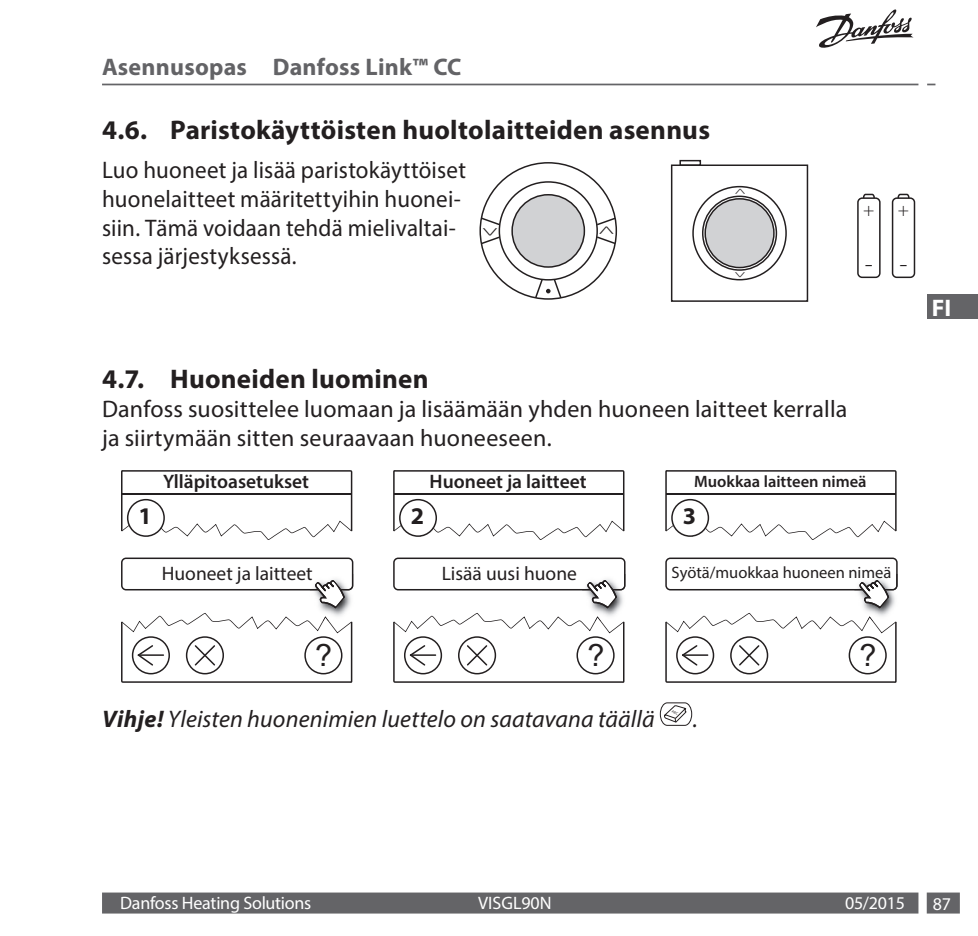
<style>
.page{position:relative;width:978px;height:936px;background:#fff}
.page>*{position:absolute;margin:0;border:0;box-sizing:border-box;transform-origin:0 0}
.t1{font:30.6px "Arial";color:#231f20}
.Bullet{font:700 27px "Myriad Pro";letter-spacing:.01em;color:#231f20}
.t2{font:300 27px "Myriad Pro";color:#231f20}
.Body{font:24px/28.8px "Myriad Pro";letter-spacing:.01em;color:#231f20;scale:.96 1}
.Bullet-2{font:24px/28.8px "Myriad Pro";letter-spacing:.005em;color:#231f20}
.Note{font:italic 24px "Myriad Pro";letter-spacing:.005em;color:#231f20}
.t3{font:700 24px "Myriad Pro";letter-spacing:.01em;color:#636366}
.t4{font:700 24px "Myriad Pro";color:#231f20}
.t5{font:700 24px "Myriad Pro";color:#fff}
.t6{font:600 19.5px "Myriad Pro";color:#231f20}
.t7{font:19.5px "Myriad Pro";color:#231f20}
.t8{font:300 18.9px "Myriad Pro";color:#231f20}
.t9{font:18px "Myriad Pro";letter-spacing:-.015em;color:#fff}
.t10{font:18px "Myriad Pro";letter-spacing:.005em;color:#fff}
.t11{font:16.5px "Myriad Pro";color:#231f20}
.t12{font:600 16.5px "Myriad Pro";color:#231f20}
.t13{font:300 16.2px "Myriad Pro";color:#231f20;scale:1.95 1}
.t14{font:300 11.1px "Myriad Pro";color:#231f20;scale:1.95 1}
.s1{font-weight:700}
</style>
<div class="page">
<hr style="left:102px;top:84px;width:816px;height:1px;background:#646467">
<svg style="left:816px;top:9px;width:98px;height:39px"></svg>
<div style="left:102px;top:892px;width:816px;height:21px;background:#646467"></div>
<div style="left:927px;top:892px;width:33px;height:21px;background:#646467"></div>
<div style="left:927px;top:294px;width:51px;height:25px;background:#646467"></div>
<svg style="left:670px;top:160px;width:139px;height:142px"></svg>
<svg style="left:479px;top:162px;width:139px;height:138px"></svg>
<svg style="left:863px;top:193px;width:12px;height:4px"></svg>
<div style="left:857px;top:197px;width:24px;height:81px;border:2px solid #231f20;border-radius:4px"></div>
<svg style="left:897px;top:193px;width:13px;height:4px"></svg>
<div style="left:892px;top:197px;width:23px;height:81px;border:2px solid #231f20;border-radius:4px"></div>
<svg style="left:121px;top:470px;width:231px;height:70px"></svg>
<img style="left:353px;top:574px;width:1px;height:13px">
<svg style="left:121px;top:557px;width:232px;height:125px"></svg>
<svg style="left:393px;top:470px;width:231px;height:70px"></svg>
<img style="left:625px;top:574px;width:1px;height:14px">
<svg style="left:393px;top:557px;width:232px;height:125px"></svg>
<svg style="left:665px;top:470px;width:232px;height:70px"></svg>
<svg style="left:665px;top:557px;width:233px;height:125px"></svg>
<svg style="left:660px;top:702px;width:32px;height:24px"></svg>
<p class="t3" style="left:102px;top:51px;width:361px">Asennusopas Danfoss Link™ CC</p>
<p class="Bullet" style="left:102px;top:113px;width:610px">4.6. Paristokäyttöisten huoltolaitteiden asennus</p>
<p class="Body" style="left:102px;top:155px;width:381px">Luo huoneet ja lisää paristokäyttöiset huonelaitteet määritettyihin huonei&shy;siin. Tämä voidaan tehdä mielivaltai&shy;sessa järjestyksessä.</p>
<p class="t13" style="left:597px;top:223px;width:11px">^</p>
<p class="t13" style="left:500px;top:239px;width:11px;rotate:-180deg">^</p>
<p class="t14" style="left:734px;top:186px;width:8px">^</p>
<p class="t14" style="left:747px;top:280px;width:8px;rotate:-180deg">^</p>
<p class="t8" style="left:863px;top:199px;width:13px">+</p>
<p class="t2" style="left:865px;top:249px;width:10px">-</p>
<p class="t8" style="left:898px;top:199px;width:13px">+</p>
<p class="t2" style="left:899px;top:249px;width:10px">-</p>
<p class="Bullet" style="left:102px;top:361px;width:328px">4.7. Huoneiden luominen</p>
<p class="Bullet-2" style="left:102px;top:394px;width:747px">Danfoss suosittelee luomaan ja lisäämään yhden huoneen laitteet kerralla ja siirtymään sitten seuraavaan huoneeseen.</p>
<p class="t4" style="left:139px;top:500px;width:15px">1</p>
<p class="t6" style="left:163px;top:469px;width:148px">Ylläpitoasetukset</p>
<p class="t7" style="left:162px;top:561px;width:152px">Huoneet ja laitteet</p>
<p class="t4" style="left:411px;top:500px;width:15px">2</p>
<p class="t6" style="left:430px;top:469px;width:159px">Huoneet ja laitteet</p>
<p class="t7" style="left:442px;top:561px;width:137px">Lisää uusi huone</p>
<p class="t12" style="left:694px;top:471px;width:174px">Muokkaa laitteen nimeä</p>
<p class="t4" style="left:683px;top:500px;width:15px">3</p>
<p class="t11" style="left:672px;top:562px;width:221px">Syötä/muokkaa huoneen nimeä</p>
<p class="t1" style="left:315px;top:635px;width:19px">?</p>
<p class="t1" style="left:587px;top:635px;width:19px">?</p>
<p class="Note" style="left:102px;top:704px;width:554px"><span class="s1">Vihje!</span> Yleisten huonenimien luettelo on saatavana täällä</p>
<p class="Note" style="left:693px;top:704px;width:7px">.</p>
<p class="t1" style="left:859px;top:635px;width:19px">?</p>
<p class="t5" style="left:932px;top:292px;width:21px">FI</p>
<p class="t9" style="left:120px;top:892px;width:193px">Danfoss Heating Solutions</p>
<p class="t10" style="left:478px;top:892px;width:75px">VISGL90N</p>
<p class="t9" style="left:845px;top:892px;width:61px">05/2015</p>
<p class="t9" style="left:933px;top:892px;width:20px">87</p>
</div>
